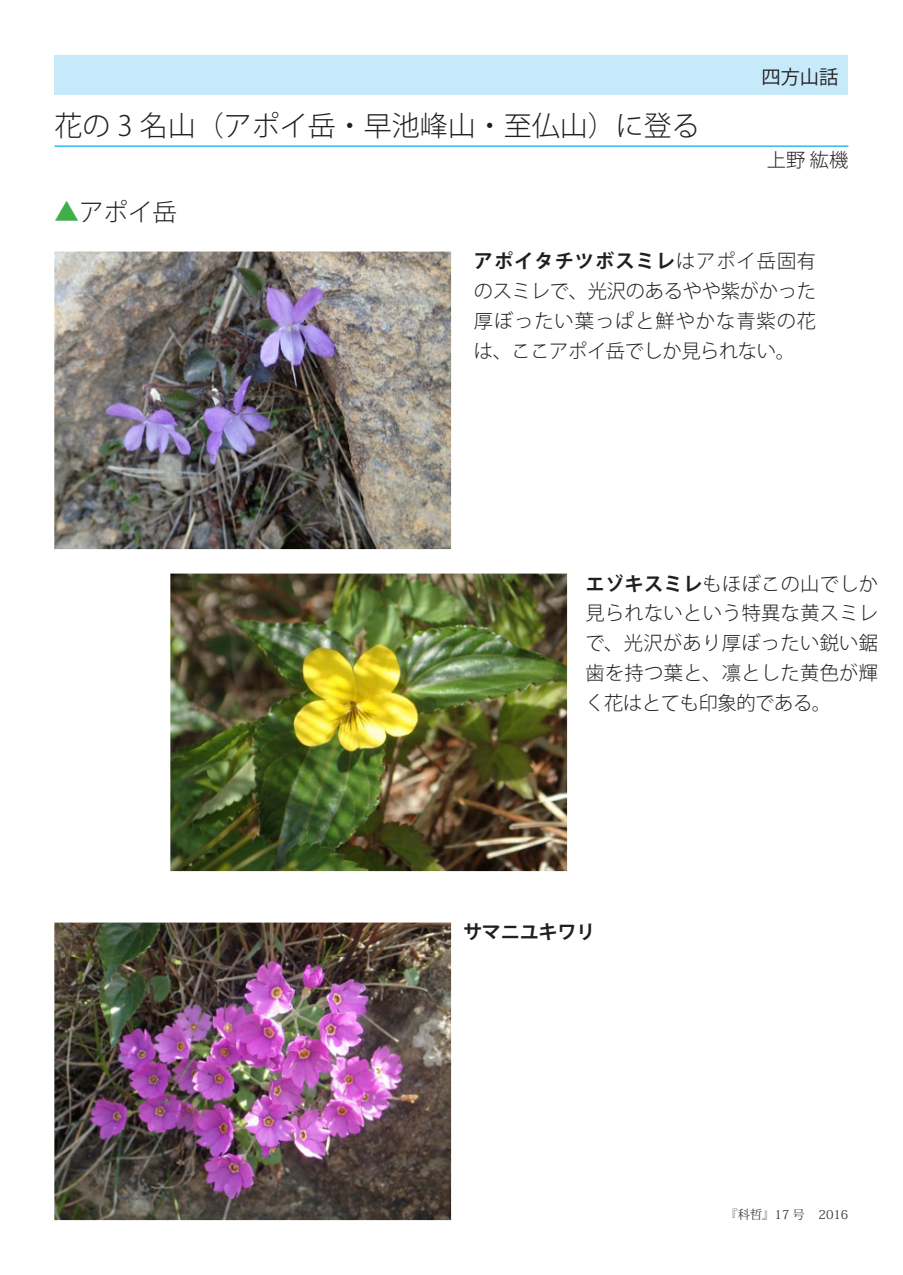
<style>
.page{position:relative;width:903px;height:1275px;background:#fff}
.page>*{position:absolute;margin:0;border:0;box-sizing:border-box;transform-origin:0 0}
.t1{font:300 28px "Koz Go Pro";color:#231f20}
.t2{font:300 24.5px "Koz Go Pro";color:#231f20}
.t3{font:300 19.25px/29.8px "Koz Go Pro";letter-spacing:.015em;color:#231f20;text-align:justify}
.t4{font:700 19.25px "Koz Go Pro";letter-spacing:-.02em;color:#231f20}
.t5{font:19.25px "Koz Go Pro";color:#231f20}
.t6{font:300 12.25px "Koz Min Pro";color:#231f20}
.s1{color:#40ae49}
.s2{font-weight:700}
</style>
<div class="page">
<div style="left:55px;top:55px;width:793px;height:39px;background:#c6eafa"></div>
<hr style="left:55px;top:146px;width:793px;height:1px;background:#00aeef">
<img style="left:55px;top:251px;width:396px;height:298px">
<img style="left:170px;top:574px;width:397px;height:298px">
<img style="left:55px;top:922px;width:396px;height:298px">
<h1 class="t1" style="left:55px;top:108px;width:647px">花の 3 名山（アポイ岳・早池峰山・至仏山）に登る</h1>
<p class="t2" style="left:55px;top:196px;width:124px"><span class="s1">▲</span>アポイ岳</p>
<p class="t5" style="left:761px;top:64px;width:78px">四方山話</p>
<p class="t3" style="left:767px;top:145px;width:83px">上野紘機</p>
<p class="t3" style="left:474px;top:246px;width:344px"><span class="s2">アポイタチツボスミレ</span>はアポイ岳固有のスミレで、光沢のあるやや紫がかった厚ぼったい葉っぱと鮮やかな青紫の花は、ここアポイ岳でしか見られない。</p>
<p class="t3" style="left:585px;top:569px;width:294px"><span class="s2">エゾキスミレ</span>もほぼこの山でしか見られないという特異な黄スミレで、光沢があり厚ぼったい鋭い鋸歯を持つ葉と、凛とした黄色が輝く花はとても印象的である。</p>
<p class="t4" style="left:463px;top:920px;width:134px">サマニユキワリ</p>
<p class="t6" style="left:725px;top:1206px;width:81px">『科哲』17 号</p>
<p class="t6" style="left:818px;top:1206px;width:31px">2016</p>
</div>
